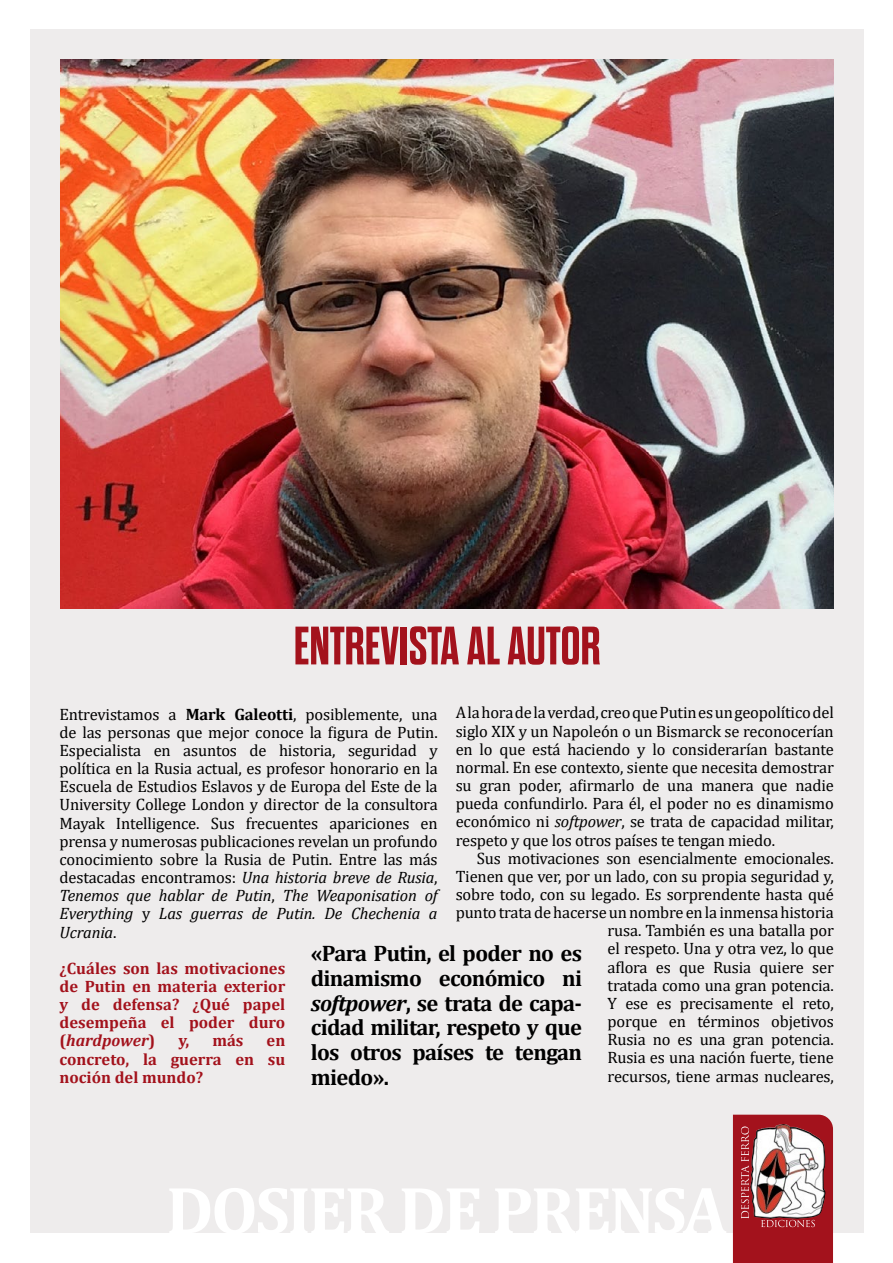
<style>
.page{position:relative;width:893px;height:1263px;background:#fff}
.page>*{position:absolute;margin:0;border:0;box-sizing:border-box;transform-origin:0 0}
.t1{font:700 54px "Dharma Gothic E";color:#a3121c}
.t2{font:700 22.5px/24.8px "Cambria";letter-spacing:-.03em;color:#000;text-align:justify}
.t3{font:16.5px/18.1px "Cambria";letter-spacing:-.01em;color:#000;text-align:justify}
.t4{font:700 16.5px/18.1px "Cambria";color:#a3121c;text-align:justify}
.s1{font-style:italic}
.s2{font-weight:700}
</style>
<div class="page">
<div style="left:30px;top:30px;width:833px;height:1203px;background:#eeecec"></div>
<svg style="left:733px;top:1115px;width:100px;height:148px;background:#b25b60"></svg>
<img style="left:60px;top:60px;width:774px;height:548px">
<h1 class="t1" style="left:294px;top:619px;width:308px">ENTREVISTA AL AUTOR</h1>
<p class="t3" style="left:456px;top:704px;width:380px">A la hora de la verdad, creo que Putin es un geopolítico del siglo XIX y un Napoleón o un Bismarck se reconocerían en lo que está haciendo y lo considerarían bastante normal. En ese contexto, siente que necesita demostrar su gran poder, afirmarlo de una manera que nadie pueda confundirlo. Para él, el poder no es dinamismo económico ni <span class="s1">softpower</span>, se trata de capacidad militar, respeto y que los otros países te tengan miedo.</p>
<p class="t3" style="left:456px;top:849px;width:380px;text-align:right">Sus motivaciones son esencialmente emocionales.<br>Tienen que ver, por un lado, con su propia seguridad y, sobre todo, con su legado. Es sorprendente hasta qué punto trata de hacerse un nombre en la inmensa historia rusa. También es una batalla por<br>el respeto. Una y otra vez, lo que<br>aflora es que Rusia quiere ser<br>tratada como una gran potencia.<br>Y ese es precisamente el reto,<br>porque en términos objetivos<br>Rusia no es una gran potencia.<br>Rusia es una nación fuerte, tiene<br>recursos, tiene armas nucleares,</p>
<p class="t3" style="left:60px;top:705px;width:380px">Entrevistamos a <span class="s2">Mark Galeotti</span>, posiblemente, una de las personas que mejor conoce la figura de Putin.<br>Especialista en asuntos de historia, seguridad y política en la Rusia actual, es profesor honorario en la Escuela de Estudios Eslavos y de Europa del Este de la University College London y director de la consultora Mayak Intelligence. Sus frecuentes apariciones en prensa y numerosas publicaciones revelan un profundo conocimiento sobre la Rusia de Putin. Entre las más destacadas encontramos: <span class="s1">Una historia breve de Rusia</span>, <span class="s1">Tenemos que hablar de Putin</span>, <span class="s1">The Weaponisation of Everything</span> y <span class="s1">Las guerras de Putin. De Chechenia a Ucrania</span>.</p>
<p class="t4" style="left:60px;top:959px;width:227px">¿Cuáles son las motivaciones de Putin en materia exterior y de defensa? ¿Qué papel desempeña el poder duro (<span class="s1">hardpower</span>)</p>
<h2 class="t2" style="left:311px;top:941px;width:273px">«Para Putin, el poder no es dinamismo económico ni <span class="s1">softpower</span>, se trata de capa&shy;cidad militar, respeto y que los otros países te tengan miedo».</h2>
<p class="t4" style="left:178px;top:1032px;width:13px">y,</p>
<p class="t4" style="left:212px;top:1032px;width:33px">más</p>
<p class="t4" style="left:60px;top:1032px;width:227px;text-indent:207px">en concreto, la guerra en su noción del mundo?</p>
</div>
